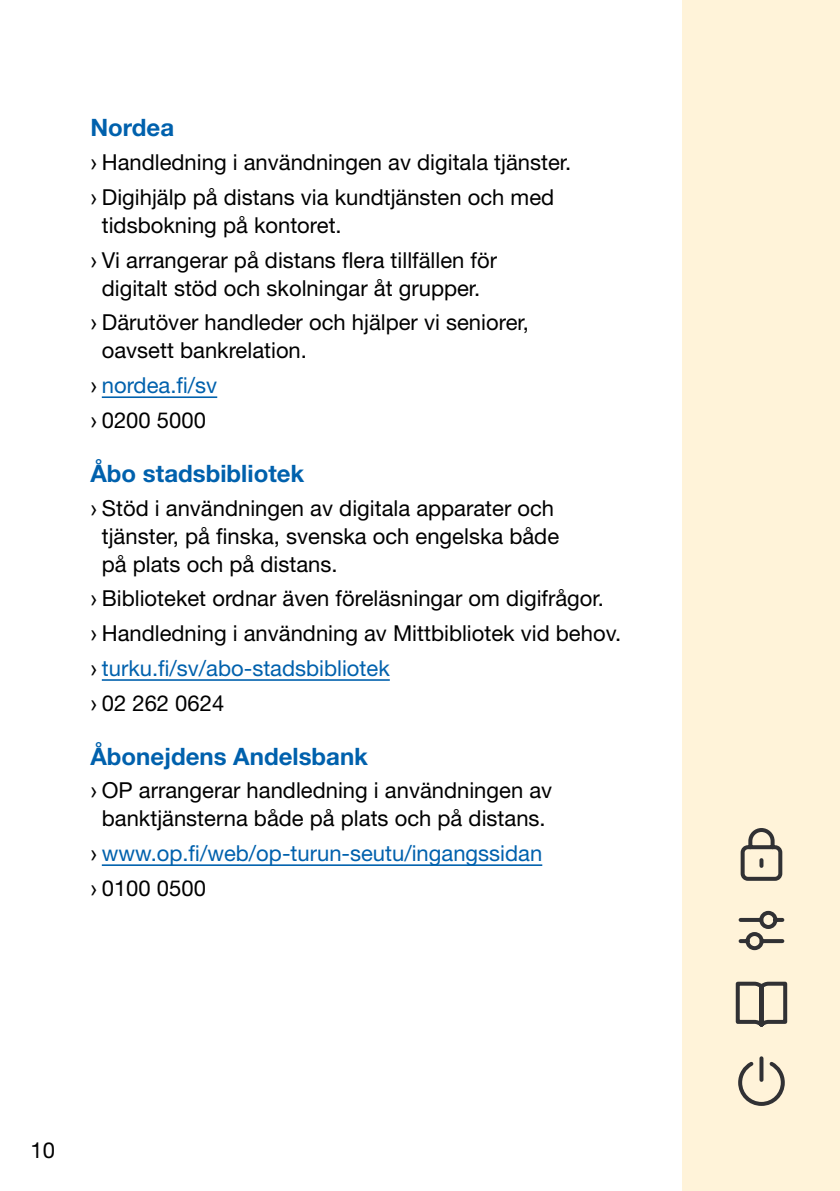
<style>
.page{position:relative;width:840px;height:1191px;background:#fff}
.page>*{position:absolute;margin:0;border:0;box-sizing:border-box;transform-origin:0 0}
.H4_toimipisteet{font:700 24px "Helvetica Neue LT Std";color:#0061ad}
.Luettelo{font:22px/28px "Helvetica Neue LT Std";color:#000}
.Luettelo-2{font:22px "Helvetica Neue LT Std";color:#0061ad}
.s1{font-family:"Arial"}
.s2{font-family:"Arial";color:#000}
</style>
<div class="page">
<div style="left:682px;top:0;width:157px;height:1191px;background:#fff3d9"></div>
<hr style="left:102px;top:396px;width:115px;height:2px;background:#0061ad">
<hr style="left:102px;top:679px;width:287px;height:2px;background:#0061ad">
<hr style="left:102px;top:864px;width:440px;height:2px;background:#0061ad">
<svg style="left:740px;top:828px;width:43px;height:53px"></svg>
<svg style="left:738px;top:1056px;width:47px;height:50px"></svg>
<svg style="left:735px;top:981px;width:53px;height:46px"></svg>
<svg style="left:738px;top:910px;width:47px;height:41px"></svg>
<h4 class="H4_toimipisteet" style="left:90px;top:113px;width:85px">Nordea</h4>
<p class="Luettelo" style="left:90px;top:148px;width:482px"><span class="s1">›</span> Handledning i användningen av digitala tjänster.</p>
<p class="Luettelo" style="left:102px;top:182px;width:453px;text-indent:-11px"><span class="s1">›</span> Digihjälp på distans via kundtjänsten och med tidsbokning på kontoret.</p>
<p class="Luettelo" style="left:90px;top:245px;width:408px;text-align:center"><span class="s1">›</span> Vi arrangerar på distans flera tillfällen för digitalt stöd och skolningar åt grupper.</p>
<p class="Luettelo" style="left:102px;top:308px;width:428px;text-indent:-11px"><span class="s1">›</span> Därutöver handleder och hjälper vi seniorer, oavsett bankrelation.</p>
<p class="Luettelo-2" style="left:90px;top:372px;width:128px"><span class="s2">›</span> nordea.fi/sv</p>
<p class="Luettelo" style="left:90px;top:406px;width:117px"><span class="s1">›</span> 0200 5000</p>
<h4 class="H4_toimipisteet" style="left:90px;top:458px;width:215px">Åbo stadsbibliotek</h4>
<p class="Luettelo" style="left:102px;top:493px;width:458px;text-indent:-11px"><span class="s1">›</span> Stöd i användningen av digitala apparater och tjänster, på finska, svenska och engelska både på plats och på distans.</p>
<p class="Luettelo" style="left:90px;top:584px;width:514px"><span class="s1">›</span> Biblioteket ordnar även föreläsningar om digifrågor.</p>
<p class="Luettelo" style="left:90px;top:619px;width:532px"><span class="s1">›</span> Handledning i användning av Mittbibliotek vid behov.</p>
<p class="Luettelo-2" style="left:90px;top:654px;width:301px"><span class="s2">›</span> turku.fi/sv/abo-stadsbibliotek</p>
<p class="Luettelo" style="left:90px;top:688px;width:135px"><span class="s1">›</span> 02 262 0624</p>
<h4 class="H4_toimipisteet" style="left:90px;top:741px;width:279px">Åbonejdens Andelsbank</h4>
<p class="Luettelo" style="left:90px;top:776px;width:463px;text-align:center"><span class="s1">›</span> OP arrangerar handledning i användningen av banktjänsterna både på plats och på distans.</p>
<p class="Luettelo-2" style="left:90px;top:839px;width:453px"><span class="s2">›</span> www.op.fi/web/op-turun-seutu/ingangssidan</p>
<p class="Luettelo" style="left:90px;top:873px;width:117px"><span class="s1">›</span> 0100 0500</p>
<p class="Luettelo" style="left:31px;top:1135px;width:26px">10</p>
</div>
